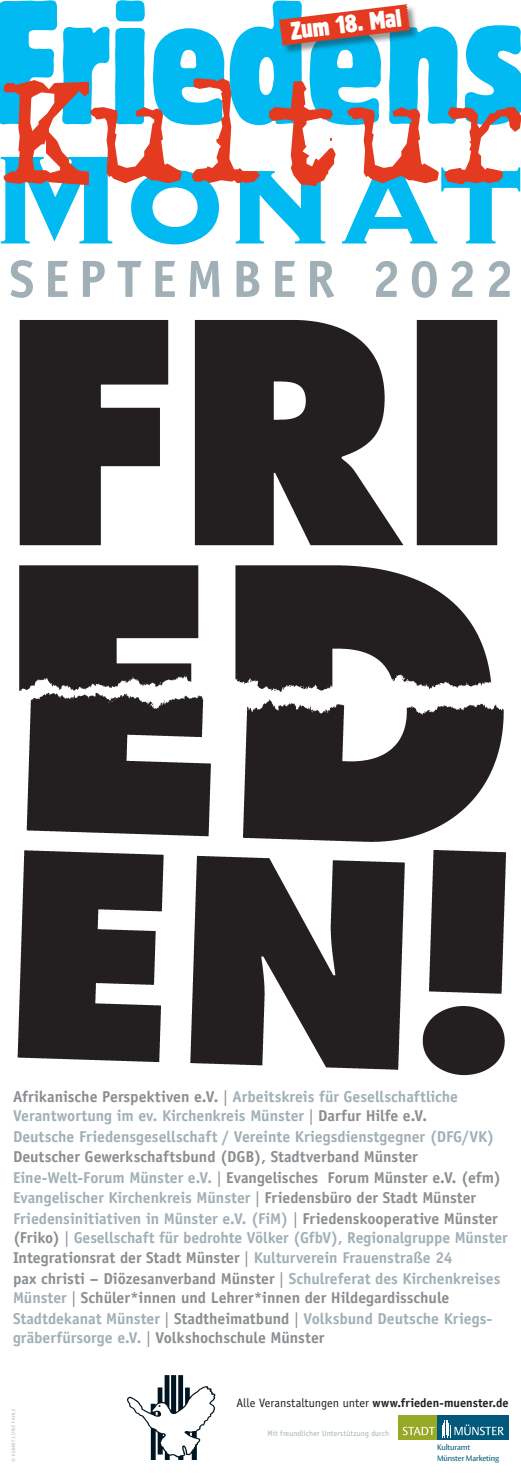
<style>
.page{position:relative;width:521px;height:1474px;background:#fff}
.page>*{position:absolute;margin:0;border:0;box-sizing:border-box;transform-origin:0 0}
.t1{font:condensed 185.5px "Block T";color:#00baf1}
.t2{font:164.5px "Copperplate Thirty Three BC";color:#00baf1}
.t3{font:700 52.5px "Officina Sans";letter-spacing:.18em;color:#a0b0b6}
.t4{font:condensed 26.6px "Block T";color:#fff}
.t5{font:700 15.75px/20px "Officina Sans";letter-spacing:-.005em;color:#8a8e91}
.t6{font:700 15.75px/19.9px "Officina Sans";color:#a0b0b6}
.t7{font:12.25px "Officina Sans";letter-spacing:-.005em;color:#231f20}
.t8{font:7.88px "Officina Sans";letter-spacing:.01em;color:#a0b0b6}
.t9{font:7.88px/10.3px "Vesta Pro";letter-spacing:-.02em;color:#00597a}
.t10{font:4.81px "Officina Sans";letter-spacing:.07em;color:#a0b0b6}
.s1{color:#8a8e91}
.s2{font-weight:400;color:#8a8e91}
.s3{color:#a0b0b6}
.s4{font-weight:400}
.s5{font-size:7px}
.s6{font-weight:700}
</style>
<div class="page">
<svg style="left:4px;top:80px;width:178px;height:105px"></svg>
<svg style="left:192px;top:78px;width:68px;height:105px"></svg>
<svg style="left:269px;top:81px;width:67px;height:105px"></svg>
<svg style="left:347px;top:107px;width:92px;height:76px"></svg>
<svg style="left:445px;top:107px;width:76px;height:77px"></svg>
<img style="left:127px;top:1375px;width:89px;height:84px">
<div style="left:279px;top:5px;width:141px;height:50px;background:#231f20;opacity:.45"></div>
<svg style="left:279px;top:4px;width:131px;height:42px"></svg>
<div style="left:398px;top:1415px;width:39px;height:24px;background:#97aa28"></div>
<div style="left:437px;top:1415px;width:72px;height:24px;background:#00597a"></div>
<svg style="left:403px;top:1426px;width:32px;height:9px"></svg>
<svg style="left:442px;top:1420px;width:62px;height:17px"></svg>
<img style="left:17px;top:320px;width:490px;height:756px">
<h1 class="t1" style="left:-8px;top:-36px;width:538px">Friedens</h1>
<h3 class="t4" style="left:289px;top:17px;width:113px;rotate:-7deg">Zum 18. Mal</h3>
<h2 class="t2" style="left:-12px;top:117px;width:540px">Monat</h2>
<h3 class="t3" style="left:9px;top:246px;width:506px">SEPTEMBER 2022</h3>
<p class="t6" style="left:13px;top:1086px;width:483px"><span class="s1">Afrikanische Perspektiven e.V.</span> <span class="s2">|</span> Arbeitskreis für Gesellschaftliche<br>Verantwortung im ev. Kirchenkreis Münster <span class="s2">|</span> <span class="s1">Darfur Hilfe e.V.<br></span>Deutsche Friedensgesellschaft / Vereinte Kriegsdienstgegner (DFG/VK)</p>
<p class="t5" style="left:13px;top:1146px;width:496px">Deutscher Gewerkschaftsbund (DGB), Stadtverband Münster <span class="s3">Eine-Welt-Forum Münster e.V.</span> <span class="s4">|</span> Evangelisches Forum Münster e.V. (efm)<br><span class="s3">Evangelischer Kirchenkreis Münster</span> <span class="s4">|</span> Friedensbüro der Stadt Münster <span class="s3">Friedensinitiativen in Münster e.V. (FiM)</span> <span class="s4">|</span> Friedenskooperative Münster (Friko) <span class="s4">|</span> <span class="s3">Gesellschaft für bedrohte Völker (GfbV), Regionalgruppe Münster </span>Integrationsrat der Stadt Münster <span class="s4">|</span> <span class="s3">Kulturverein Frauenstraße 24<br></span>pax christi – Diözesanverband Münster <span class="s4">|</span> <span class="s3">Schulreferat des Kirchenkreises Münster</span> <span class="s4">|</span> Schüler*innen und Lehrer*innen der Hildegardisschule <span class="s3">Stadtdekanat Münster</span> <span class="s4">|</span> Stadtheimatbund <span class="s4">|</span> <span class="s3">Volksbund Deutsche Kriegs&shy;gräberfürsorge e.V.</span> <span class="s4">|</span> Volkshochschule Münster</p>
<p class="t10" style="left:11px;top:1461px;width:54px;rotate:-90deg"><span class="s5">©</span> EGBERT LÜTKE FAHLE</p>
<p class="t7" style="left:237px;top:1395px;width:273px">Alle Veranstaltungen unter <span class="s6">www.frieden-muenster.de</span></p>
<p class="t8" style="left:267px;top:1428px;width:123px">Mit freundlicher Unterstützung durch</p>
<p class="t9" style="left:437px;top:1442px;width:63px">Kulturamt<br>Münster Marketing</p>
</div>
